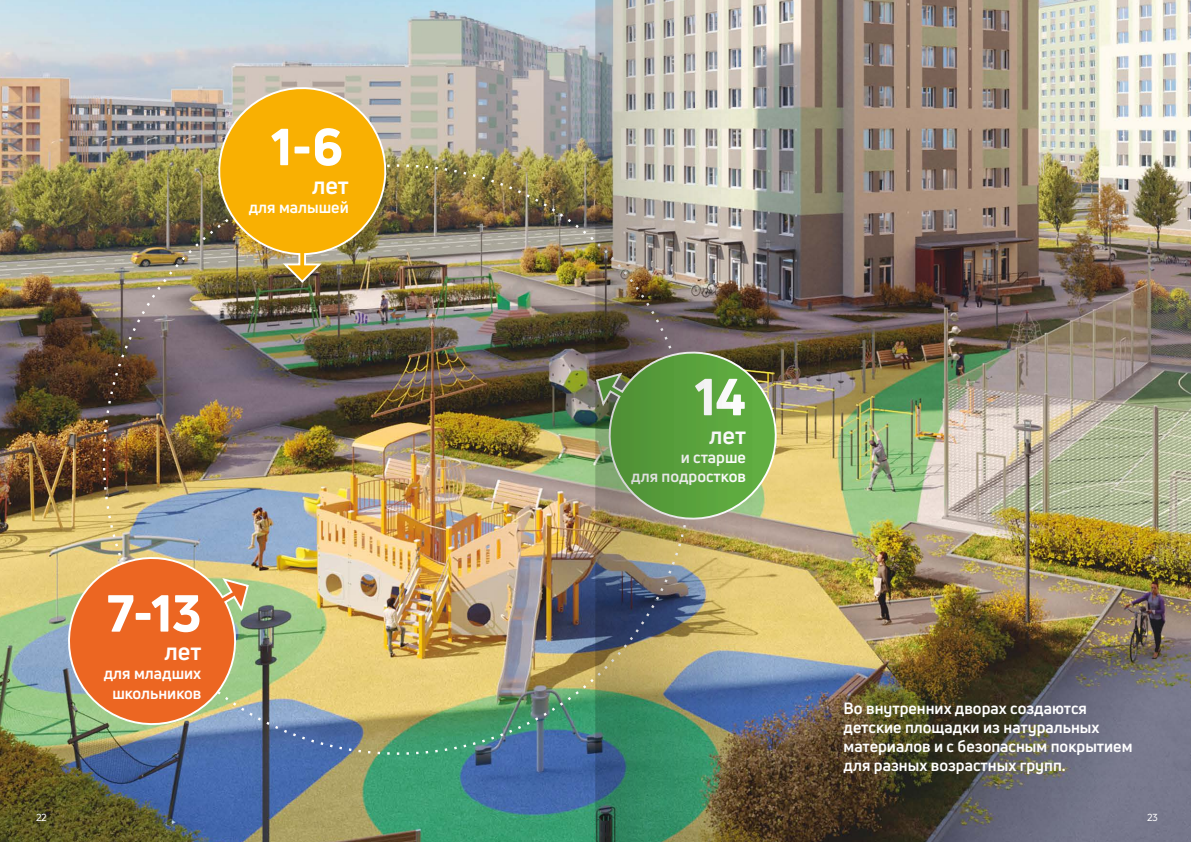
<style>
.page{position:relative;width:1191px;height:842px;background:#fff}
.page>*{position:absolute;margin:0;border:0;box-sizing:border-box;transform-origin:0 0}
.t1{font:800 51px "Uni Neue";color:#fff}
.t2{font:700 24px "Uni Neue";letter-spacing:-.005em;color:#fff}
.t3{font:700 16px/19.2px "Uni Neue";color:#fff;text-align:center}
.t4{font:10px "Uni Neue";color:#fff}
</style>
<div class="page">
<img style="left:0;top:0;width:1191px;height:842px">
<img style="left:102px;top:163px;width:493px;height:593px">
<svg style="left:57px;top:548px;width:193px;height:188px;background:#d28954"></svg>
<img style="left:213px;top:84px;width:178px;height:200px">
<img style="left:594px;top:342px;width:193px;height:188px">
<img style="left:596px;top:0;width:157px;height:842px">
<h1 class="t1" style="left:271px;top:112px;width:74px">1-6</h1>
<h2 class="t2" style="left:312px;top:170px;width:38px">лет</h2>
<p class="t3" style="left:249px;top:197px;width:101px">для малышей</p>
<h1 class="t1" style="left:107px;top:579px;width:96px">7-13</h1>
<h2 class="t2" style="left:164px;top:636px;width:38px">лет</h2>
<p class="t3" style="left:104px;top:664px;width:99px">для младших школьников</p>
<h1 class="t1" style="left:694px;top:362px;width:53px">14</h1>
<h2 class="t2" style="left:709px;top:420px;width:38px">лет</h2>
<p class="t3" style="left:631px;top:447px;width:116px;text-align:right">и старше<br>для подростков</p>
<p class="t3" style="left:843px;top:698px;width:290px;text-align:left">Во внутренних дворах создаются детские площадки из натуральных материалов и с безопасным покрытием для разных возрастных групп.</p>
<p class="t4" style="left:36px;top:811px;width:12px">22</p>
<p class="t4" style="left:1147px;top:811px;width:12px">23</p>
</div>
